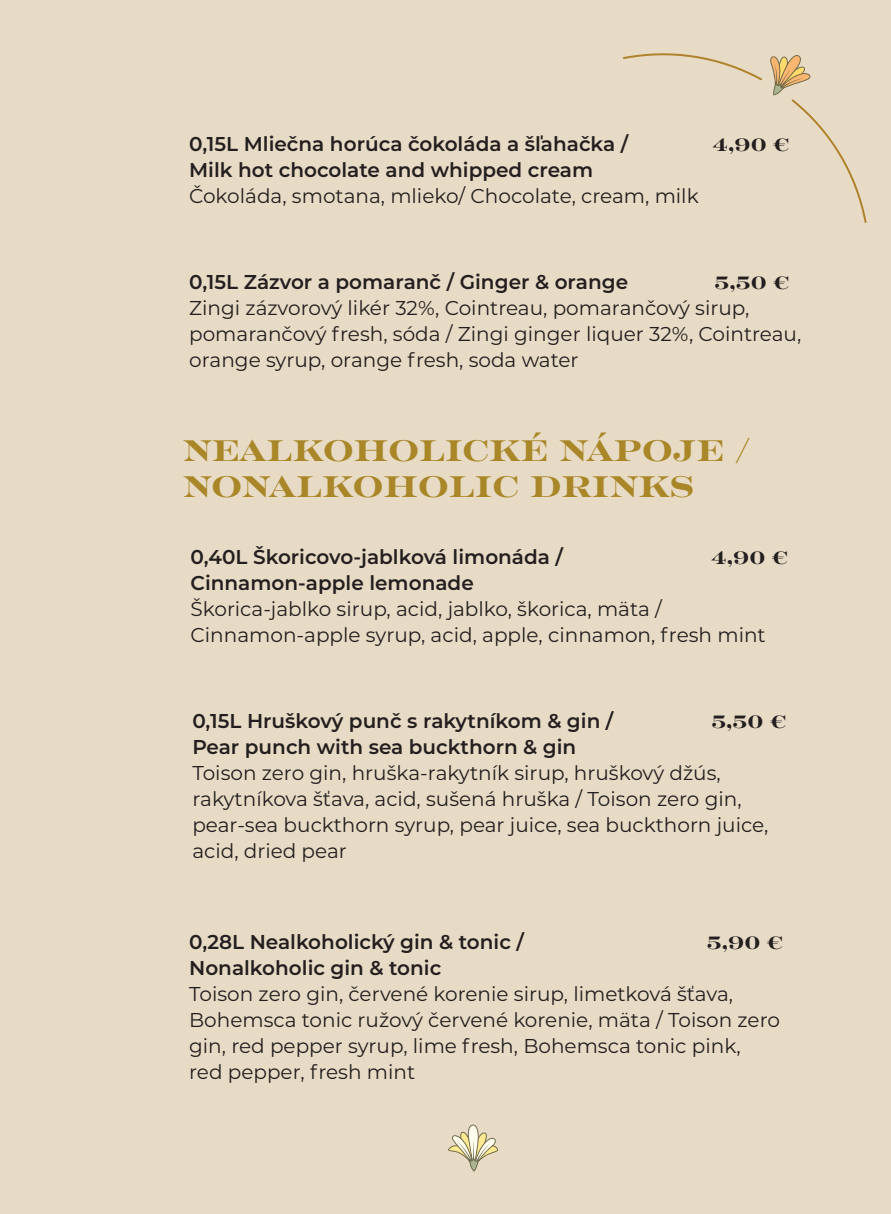
<style>
.page{position:relative;width:891px;height:1214px;background:#fff}
.page>*{position:absolute;margin:0;border:0;box-sizing:border-box;transform-origin:0 0}
.t1{font:30px/36px "Rosella Solid";color:#a98627}
.t2{font:20px/26px "Montserrat";color:#231f20}
.t3{font:600 20px/26px "Montserrat";color:#231f20}
.t4{font:18px "Rosella Solid";letter-spacing:.01em;color:#231f20}
</style>
<div class="page">
<div style="left:0;top:0;width:890px;height:1213px;background:#e8dbc5"></div>
<svg style="left:623px;top:53px;width:244px;height:170px"></svg>
<svg style="left:448px;top:1124px;width:50px;height:47px"></svg>
<p class="t3" style="left:189px;top:130px;width:440px">0,15L Mliečna horúca čokoláda a šľahačka /<br>Milk hot chocolate and whipped cream</p>
<p class="t2" style="left:189px;top:182px;width:511px">Čokoláda, smotana, mlieko/ Chocolate, cream, milk</p>
<p class="t4" style="left:712px;top:129px;width:78px">4,90 €</p>
<p class="t3" style="left:189px;top:268px;width:440px">0,15L Zázvor a pomaranč / Ginger &amp; orange</p>
<p class="t4" style="left:714px;top:267px;width:76px">5,50 €</p>
<p class="t2" style="left:189px;top:294px;width:613px">Zingi zázvorový likér 32%, Cointreau, pomarančový sirup, pomarančový fresh, sóda / Zingi ginger liquer 32%, Cointreau, orange syrup, orange fresh, soda water</p>
<h1 class="t1" style="left:183px;top:430px;width:568px">NEALKOHOLICKÉ NÁPOJE /<br>NONALKOHOLIC DRINKS</h1>
<p class="t3" style="left:190px;top:543px;width:374px">0,40L Škoricovo-jablková limonáda /<br>Cinnamon-apple lemonade</p>
<p class="t2" style="left:190px;top:595px;width:576px">Škorica-jablko sirup, acid, jablko, škorica, mäta /<br>Cinnamon-apple syrup, acid, apple, cinnamon, fresh mint</p>
<p class="t4" style="left:711px;top:542px;width:78px">4,90 €</p>
<p class="t3" style="left:192px;top:706px;width:422px">0,15L Hruškový punč s rakytníkom &amp; gin /<br>Pear punch with sea buckthorn &amp; gin</p>
<p class="t2" style="left:192px;top:758px;width:577px">Toison zero gin, hruška-rakytník sirup, hruškový džús, rakytníkova šťava, acid, sušená hruška / Toison zero gin, pear-sea buckthorn syrup, pear juice, sea buckthorn juice, acid, dried pear</p>
<p class="t4" style="left:711px;top:705px;width:76px">5,50 €</p>
<p class="t3" style="left:189px;top:927px;width:336px">0,28L Nealkoholický gin &amp; tonic /</p>
<p class="t4" style="left:706px;top:926px;width:77px">5,90 €</p>
<p class="t3" style="left:189px;top:953px;width:253px">Nonalkoholic gin &amp; tonic</p>
<p class="t2" style="left:189px;top:979px;width:592px">Toison zero gin, červené korenie sirup, limetková šťava, Bohemsca tonic ružový červené korenie, mäta / Toison zero gin, red pepper syrup, lime fresh, Bohemsca tonic pink,<br>red pepper, fresh mint</p>
</div>
